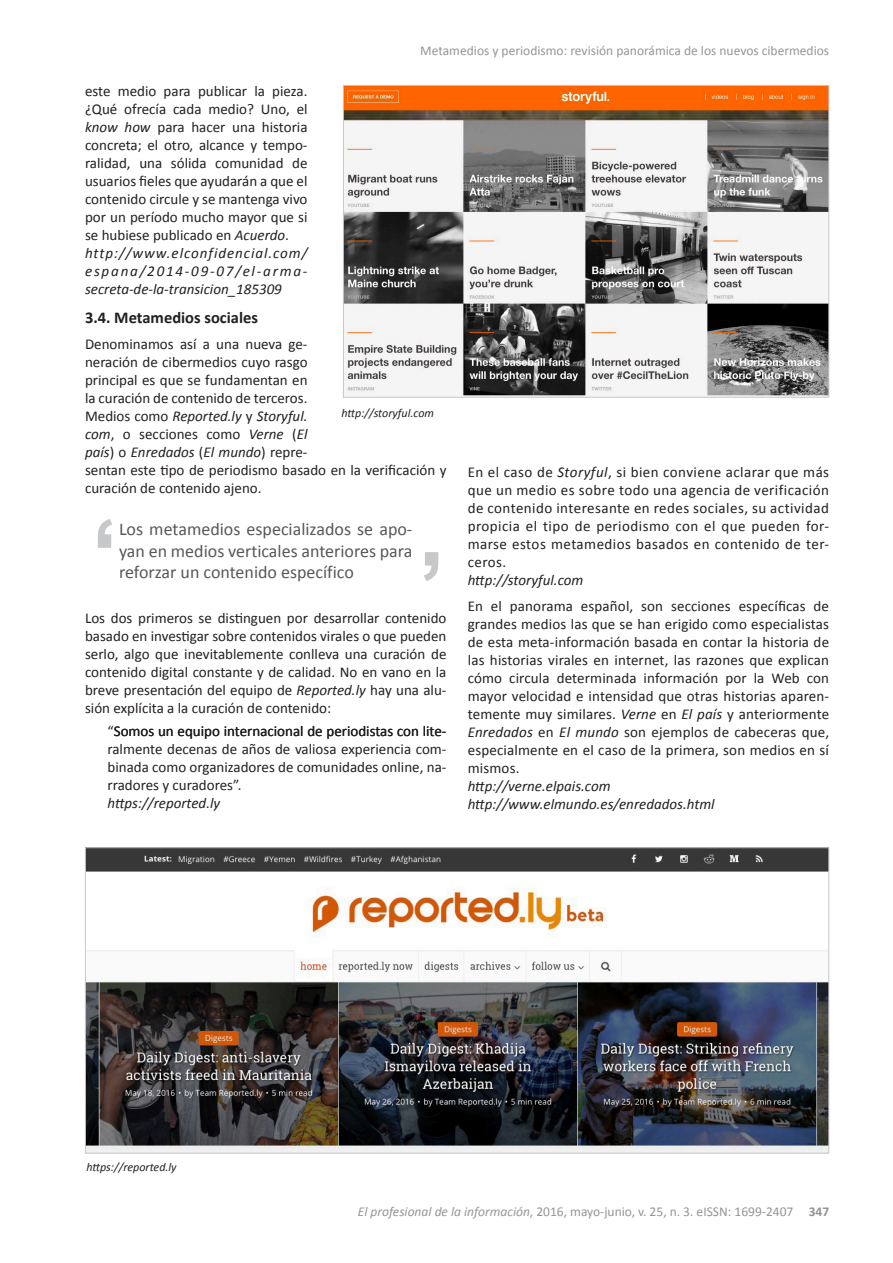
<style>
.page{position:relative;width:893px;height:1263px;background:#fff}
.page>*{position:absolute;margin:0;border:0;box-sizing:border-box;transform-origin:0 0}
._10_Frase_resaltada{font:18px/21.6px "Calibri";color:#57585a;text-align:justify}
._07_Titulo_segundo_t{font:700 16.5px "Calibri";color:#231f20}
._0_TEXTO{font:15px/18px "Calibri";color:#231f20;text-align:justify}
._0_TEXTO-2{font:italic 15px/18px "Calibri";color:#231f20;text-align:justify}
.t1{font:13.5px "Calibri";color:#939598}
._0_TEXTO-3{font:italic 12px "Calibri";color:#231f20}
.s1{font-style:italic}
.s2{font-weight:700}
</style>
<div class="page">
<svg style="left:424px;top:552px;width:14px;height:29px"></svg>
<svg style="left:98px;top:519px;width:14px;height:29px"></svg>
<img style="left:345px;top:87px;width:482px;height:309px">
<div style="left:343px;top:85px;width:486px;height:313px;border:1px solid #c7c8ca"></div>
<img style="left:87px;top:849px;width:740px;height:302px">
<p class="t1" style="left:420px;top:42px;width:410px">Metamedios y periodismo: revisión panorámica de los nuevos cibermedios</p>
<p class="_0_TEXTO" style="left:85px;top:82px;width:224px">este medio para publicar la pieza. ¿Qué ofrecía cada medio? Uno, el <span class="s1">know how</span> para hacer una historia concreta; el otro, alcance y tempo&shy;ralidad, una sólida comunidad de usuarios fieles que ayudarán a que el contenido circule y se mantenga vivo por un período mucho mayor que si se hubiese publicado en <span class="s1">Acuerdo</span>.</p>
<p class="_0_TEXTO-2" style="left:85px;top:244px;width:224px">http://www.elconfidencial.com/ espana/2014-09-07/el-arma&shy;secreta-de-la-transicion_185309</p>
<p class="_07_Titulo_segundo_t" style="left:85px;top:307px;width:174px">3.4. Metamedios sociales</p>
<p class="_0_TEXTO" style="left:85px;top:335px;width:363px;text-align:left">Denominamos así a una nueva ge-<br>neración de cibermedios cuyo rasgo<br>principal es que se fundamentan en<br>la curación de contenido de terceros.<br>Medios como <span class="s1">Reported.ly</span> y <span class="s1">Storyful.<br>com</span>, o secciones como <span class="s1">Verne</span> (<span class="s1">El<br>país</span>) o <span class="s1">Enredados</span> (<span class="s1">El mundo</span>) repre-<br>sentan este tipo de periodismo basado en la verificación y curación de contenido ajeno.</p>
<p class="_0_TEXTO-3" style="left:342px;top:405px;width:94px">http://storyful.com</p>
<p class="_10_Frase_resaltada" style="left:119px;top:518px;width:295px">Los metamedios especializados se apo&shy;yan en medios verticales anteriores para reforzar un contenido específico</p>
<p class="_0_TEXTO" style="left:85px;top:609px;width:363px">Los dos primeros se distinguen por desarrollar contenido basado en investigar sobre contenidos virales o que pueden serlo, algo que inevitablemente conlleva una curación de contenido digital constante y de calidad. No en vano en la breve presentación del equipo de <span class="s1">Reported.ly</span> hay una alu&shy;sión explícita a la curación de contenido:</p>
<p class="_0_TEXTO" style="left:108px;top:722px;width:340px">“Somos un equipo internacional de periodistas con lite&shy;ralmente decenas de años de valiosa experiencia com&shy;binada como organizadores de comunidades online, na&shy;rradores y curadores”.</p>
<p class="_0_TEXTO-2" style="left:108px;top:793px;width:114px">https://reported.ly</p>
<p class="_0_TEXTO" style="left:468px;top:463px;width:363px">En el caso de <span class="s1">Storyful</span>, si bien conviene aclarar que más que un medio es sobre todo una agencia de verificación de contenido interesante en redes sociales, su actividad propicia el tipo de periodismo con el que pueden for&shy;marse estos metamedios basados en contenido de ter&shy;ceros.</p>
<p class="_0_TEXTO-2" style="left:468px;top:570px;width:117px">http://storyful.com</p>
<p class="_0_TEXTO" style="left:468px;top:597px;width:363px">En el panorama español, son secciones específicas de grandes medios las que se han erigido como especialistas de esta meta-información basada en contar la historia de las historias virales en internet, las razones que explican cómo circula determinada información por la Web con mayor velocidad e intensidad que otras historias aparen&shy;temente muy similares. <span class="s1">Verne</span> en <span class="s1">El país</span> y anteriormente <span class="s1">Enredados</span> en <span class="s1">El mundo</span> son ejemplos de cabeceras que, especialmente en el caso de la primera, son medios en sí mismos.</p>
<p class="_0_TEXTO-2" style="left:468px;top:777px;width:144px">http://verne.elpais.com</p>
<p class="_0_TEXTO-2" style="left:468px;top:795px;width:248px">http://www.elmundo.es/enredados.html</p>
<p class="_0_TEXTO-3" style="left:86px;top:1159px;width:92px">https://reported.ly</p>
<p class="t1" style="left:358px;top:1203px;width:473px"><span class="s1">El profesional de la información</span>, 2016, mayo-junio, v. 25, n. 3. eISSN: 1699-2407 <span class="s2">347</span></p>
</div>
